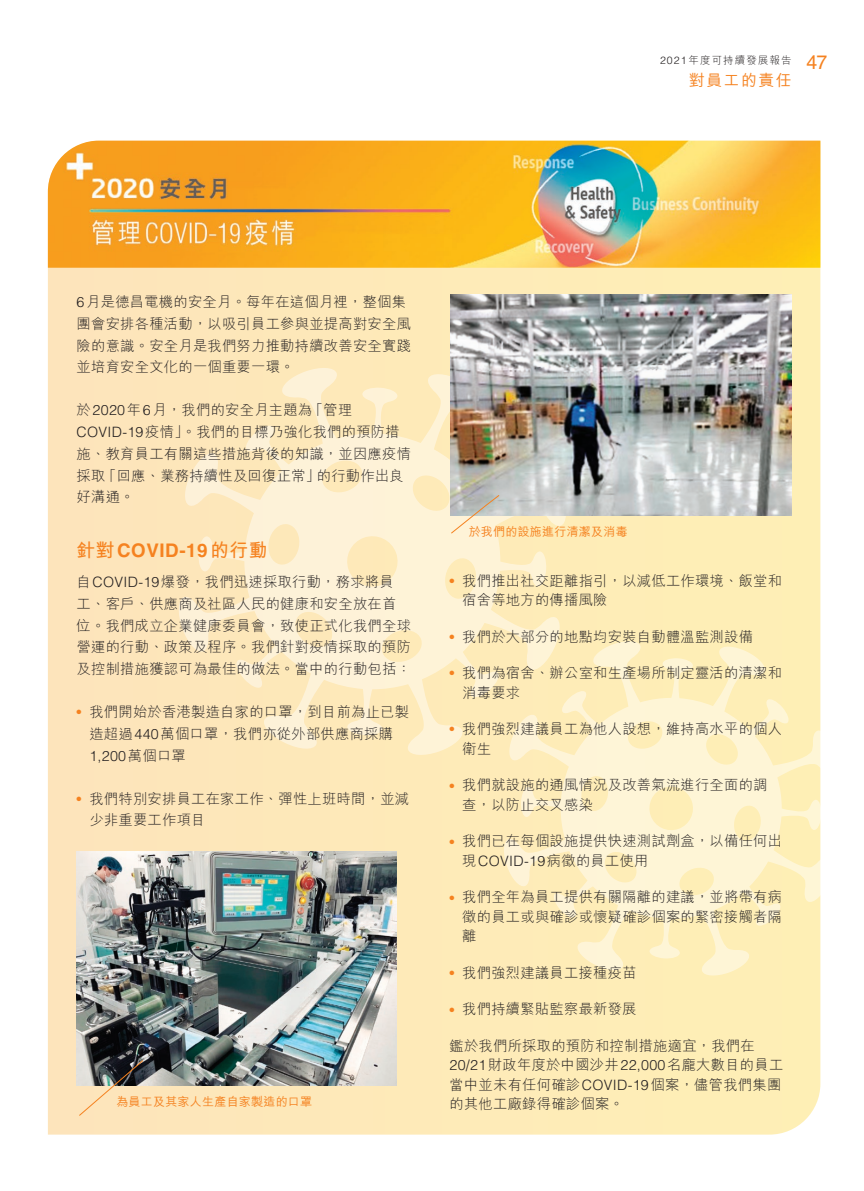
<style>
.page{position:relative;width:864px;height:1191px;background:#fff}
.page>*{position:absolute;margin:0;border:0;box-sizing:border-box;transform-origin:0 0}
.t1{font:700 18.75px "Helvetica LT Std";letter-spacing:.03em;color:#f58220}
.t2{font:500 15.75px "M Hei HK";letter-spacing:.1em;color:#f58220}
.t3{font:300 14.25px/21.8px "M Hei HK";letter-spacing:.02em;color:#231f20}
.t4{font:300 14.25px "Helvetica LT Std";color:#231f20}
.t5{font:500 12px "M Hei HK";letter-spacing:.02em;color:#f58220}
.t6{font:300 10.5px "M Hei HK";letter-spacing:.1em;color:#231f20}
.s1{font-family:"Helvetica LT Std"}
.s2{font-family:"Helvetica LT Std";font-weight:400;font-size:19.5px;color:#f58220}
.s3{font-family:"M Hei HK"}
.s4{font-family:"Helvetica LT Std";font-weight:400;color:#f58220}
</style>
<div class="page">
<div style="left:48px;top:268px;width:772px;height:866px;background:#feeab8"></div>
<svg style="left:177px;top:366px;width:390px;height:390px;background:#fdecc6"></svg>
<svg style="left:502px;top:639px;width:319px;height:338px;background:#fef0c4"></svg>
<img style="left:48px;top:141px;width:772px;height:127px">
<img style="left:450px;top:294px;width:341px;height:221px">
<img style="left:77px;top:851px;width:320px;height:234px">
<svg style="left:78px;top:1059px;width:66px;height:57px;background:#b1a48d"></svg>
<svg style="left:450px;top:495px;width:49px;height:39px;background:#d9d3c3"></svg>
<p class="t6" style="left:659px;top:55px;width:169px"><span class="s1">2021</span>年度可持續發展報告 <span class="s2">47</span></p>
<p class="t2" style="left:688px;top:69px;width:104px">對員工的責任</p>
<p class="t3" style="left:77px;top:291px;width:336px"><span class="s1">6</span>月是德昌電機的安全月。每年在這個月裡，整個集團會安排各種活動，以吸引員工參與並提高對安全風險的意識。安全月是我們努力推動持續改善安全實踐並培育安全文化的一個重要一環。</p>
<p class="t3" style="left:77px;top:399px;width:336px">於<span class="s1">2020</span>年<span class="s1">6</span>月，我們的安全月主題為「管理<br><span class="s1">COVID-19</span>疫情」。我們的目標乃強化我們的預防措施、教育員工有關這些措施背後的知識，並因應疫情採取「回應、業務持續性及回復正常」的行動作出良好溝通。</p>
<h1 class="t1" style="left:77px;top:539px;width:192px"><span class="s3">針對</span>COVID-19<span class="s3">的行動</span></h1>
<p class="t3" style="left:77px;top:571px;width:336px">自<span class="s1">COVID-19</span>爆發，我們迅速採取行動，務求將員工、客戶、供應商及社區人民的健康和安全放在首位。我們成立企業健康委員會，致使正式化我們全球營運的行動、政策及程序。我們針對疫情採取的預防及控制措施獲認可為最佳的做法。當中的行動包括：</p>
<p class="t3" style="left:77px;top:701px;width:334px;text-align:center"><span class="s4">•</span> 我們開始於香港製造自家的口罩，到目前為止已製造超過<span class="s1">440</span>萬個口罩，我們亦從外部供應商採購</p>
<p class="t4" style="left:89px;top:746px;width:98px">1,200<span class="s3">萬個口罩</span></p>
<p class="t3" style="left:89px;top:787px;width:321px;text-indent:-13px"><span class="s4">•</span> 我們特別安排員工在家工作、彈性上班時間，並減少非重要工作項目</p>
<p class="t5" style="left:116px;top:1092px;width:197px">為員工及其家人生產自家製造的口罩</p>
<p class="t5" style="left:468px;top:523px;width:160px">於我們的設施進行清潔及消毒</p>
<p class="t3" style="left:462px;top:570px;width:321px;line-height:19.5px;text-indent:-13px"><span class="s4">•</span> 我們推出社交距離指引，以減低工作環境、飯堂和宿舍等地方的傳播風險</p>
<p class="t3" style="left:449px;top:625px;width:305px"><span class="s4">•</span> 我們於大部分的地點均安裝自動體溫監測設備</p>
<p class="t3" style="left:462px;top:663px;width:321px;line-height:19.5px;text-indent:-13px"><span class="s4">•</span> 我們為宿舍、辦公室和生產場所制定靈活的清潔和消毒要求</p>
<p class="t3" style="left:462px;top:719px;width:321px;line-height:19.5px;text-indent:-13px"><span class="s4">•</span> 我們強烈建議員工為他人設想，維持高水平的個人衛生</p>
<p class="t3" style="left:462px;top:775px;width:306px;line-height:19.5px;text-indent:-13px"><span class="s4">•</span> 我們就設施的通風情況及改善氣流進行全面的調查，以防止交叉感染</p>
<p class="t3" style="left:462px;top:831px;width:321px;line-height:19.5px;text-indent:-13px"><span class="s4">•</span> 我們已在每個設施提供快速測試劑盒，以備任何出現<span class="s1">COVID-19</span>病徵的員工使用</p>
<p class="t3" style="left:462px;top:887px;width:321px;line-height:19.5px;text-align:justify;text-indent:-13px"><span class="s4">•</span> 我們全年為員工提供有關隔離的建議，並將帶有病徵的員工或與確診或懷疑確診個案的緊密接觸者隔離</p>
<p class="t3" style="left:449px;top:961px;width:188px"><span class="s4">•</span> 我們強烈建議員工接種疫苗</p>
<p class="t3" style="left:449px;top:998px;width:188px"><span class="s4">•</span> 我們持續緊貼監察最新發展</p>
<p class="t3" style="left:449px;top:1035px;width:335px;line-height:19.5px">鑑於我們所採取的預防和控制措施適宜，我們在<br><span class="s1">20/21</span>財政年度於中國沙井<span class="s1">22,000</span>名龐大數目的員工當中並未有任何確診<span class="s1">COVID-19</span>個案，儘管我們集團的其他工廠錄得確診個案。</p>
</div>
